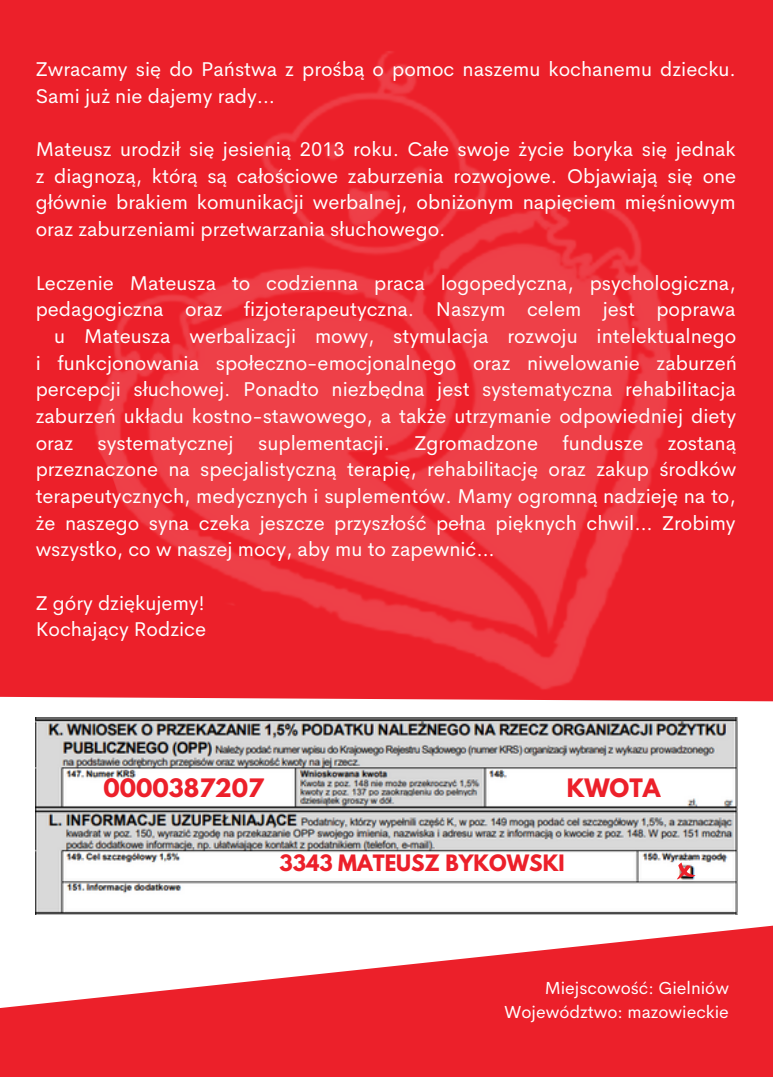
<style>
.page{position:relative;width:773px;height:1077px;background:#fff}
.page>*{position:absolute;margin:0;border:0;box-sizing:border-box;transform-origin:0 0}
.t1{font:700 22.5px "League Spartan";color:#ec202a}
.t2{font:20px/26.8px "Cerebri Sans";color:#fff}
.t3{font:700 20px "League Spartan";color:#ec202a}
.t4{font:17.5px/23.2px "Cerebri Sans";color:#fff;text-align:right}
</style>
<div class="page">
<div style="left:0;top:0;width:772px;height:1076px;background:#ec202a"></div>
<svg style="left:0;top:696px;width:772px;height:221px;background:#f9f3f4"></svg>
<svg style="left:0;top:917px;width:772px;height:91px;fill:#fff"></svg>
<img style="left:91px;top:51px;width:591px;height:664px">
<img style="left:36px;top:717px;width:701px;height:197px">
<svg style="left:676px;top:862px;width:19px;height:17px"></svg>
<p class="t2" style="left:36px;top:56px;width:701px">Zwracamy się do Państwa z prośbą o pomoc naszemu kochanemu dziecku.<br>Sami już nie dajemy rady…</p>
<p class="t2" style="left:36px;top:136px;width:702px;text-align:justify">Mateusz urodził się jesienią 2013 roku. Całe swoje życie boryka się jednak z diagnozą, którą są całościowe zaburzenia rozwojowe. Objawiają się one głównie brakiem komunikacji werbalnej, obniżonym napięciem mięśniowym oraz zaburzeniami przetwarzania słuchowego.</p>
<p class="t2" style="left:36px;top:269px;width:701px">Leczenie Mateusza to codzienna praca logopedyczna, psychologiczna,</p>
<p class="t2" style="left:36px;top:296px;width:701px">pedagogiczna oraz fizjoterapeutyczna. Naszym celem jest poprawa</p>
<p class="t2" style="left:54px;top:322px;width:683px">u Mateusza werbalizacji mowy, stymulacja rozwoju intelektualnego</p>
<p class="t2" style="left:36px;top:349px;width:702px">i funkcjonowania społeczno-emocjonalnego oraz niwelowanie zaburzeń</p>
<p class="t2" style="left:36px;top:376px;width:701px">percepcji słuchowej. Ponadto niezbędna jest systematyczna rehabilitacja</p>
<p class="t2" style="left:36px;top:402px;width:702px">zaburzeń układu kostno-stawowego, a także utrzymanie odpowiedniej diety</p>
<p class="t2" style="left:36px;top:429px;width:701px">oraz systematycznej suplementacji. Zgromadzone fundusze zostaną</p>
<p class="t2" style="left:36px;top:456px;width:702px">przeznaczone na specjalistyczną terapię, rehabilitację oraz zakup środków</p>
<p class="t2" style="left:36px;top:482px;width:701px">terapeutycznych, medycznych i suplementów. Mamy ogromną nadzieję na to,</p>
<p class="t2" style="left:36px;top:509px;width:701px">że naszego syna czeka jeszcze przyszłość pełna pięknych chwil… Zrobimy</p>
<p class="t2" style="left:36px;top:536px;width:460px">wszystko, co w naszej mocy, aby mu to zapewnić…</p>
<p class="t2" style="left:36px;top:589px;width:172px">Z góry dziękujemy!<br>Kochający Rodzice</p>
<p class="t1" style="left:103px;top:776px;width:162px">0000387207</p>
<p class="t1" style="left:566px;top:776px;width:95px">KWOTA</p>
<p class="t3" style="left:279px;top:853px;width:287px">3343 MATEUSZ BYKOWSKI</p>
<p class="t4" style="left:504px;top:976px;width:226px">Miejscowość: Gielniów<br>Województwo: mazowieckie</p>
</div>
